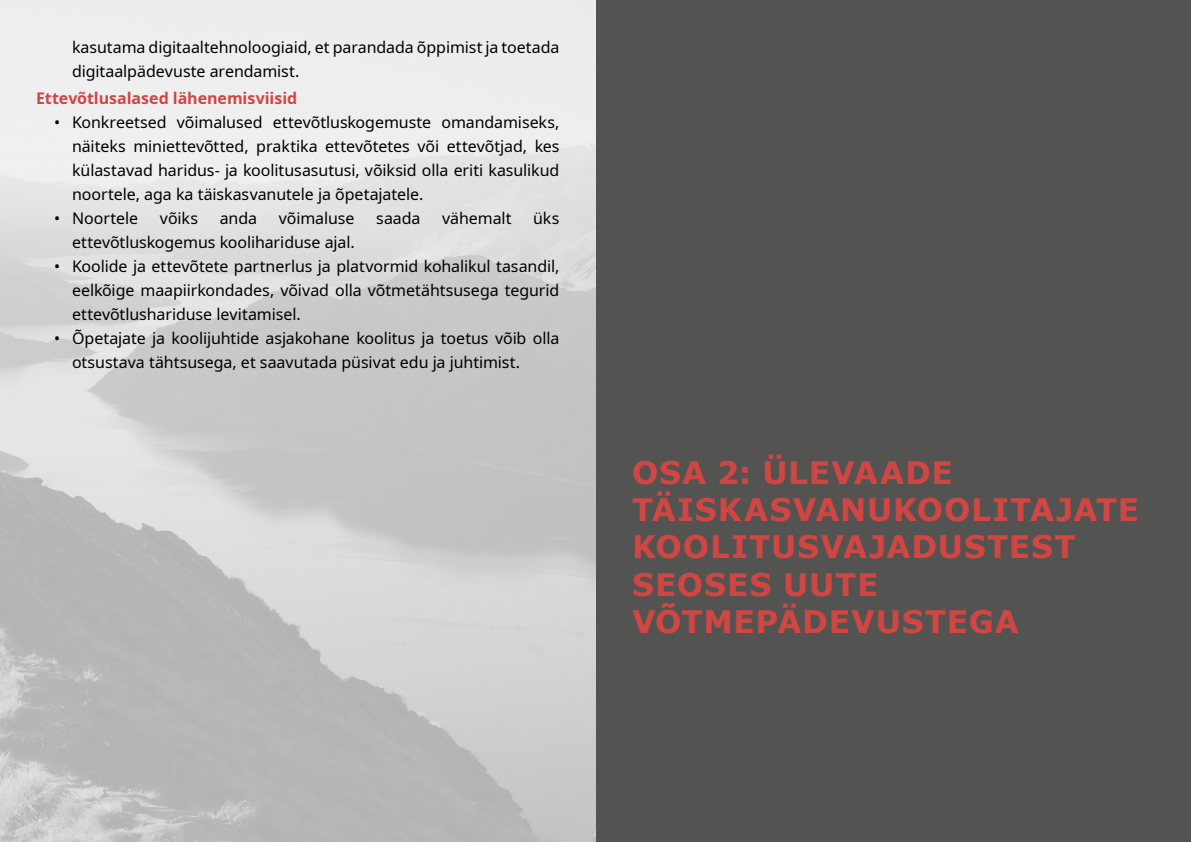
<style>
.page{position:relative;width:1191px;height:842px;background:#fff}
.page>*{position:absolute;margin:0;border:0;box-sizing:border-box;transform-origin:0 0}
.t1{font:700 31px/37.2px "Verdana";letter-spacing:.025em;color:#cf4643}
.t2{font:16px/24px "Noto Sans";letter-spacing:-.005em;color:#000}
.t3{font:700 16px "Noto Sans";letter-spacing:-.005em;color:#cf4643}
</style>
<div class="page">
<div style="left:596px;top:0;width:595px;height:842px;background:#535352"></div>
<img style="left:0;top:0;width:595px;height:842px">
<p class="t2" style="left:72px;top:36px;width:489px">kasutama digitaaltehnoloogiaid, et parandada õppimist ja toetada digitaalpädevuste arendamist.</p>
<p class="t3" style="left:36px;top:87px;width:263px">Ettevõtlusalased lähenemisviisid</p>
<p class="t2" style="left:72px;top:111px;width:489px;text-align:justify;text-indent:-18px">• Konkreetsed võimalused ettevõtluskogemuste omandamiseks, näiteks miniettevõtted, praktika ettevõtetes või ettevõtjad, kes külastavad haridus- ja koolitusasutusi, võiksid olla eriti kasulikud noortele, aga ka täiskasvanutele ja õpetajatele.</p>
<p class="t2" style="left:54px;top:207px;width:86px">• Noortele</p>
<p class="t2" style="left:160px;top:207px;width:40px">võiks</p>
<p class="t2" style="left:220px;top:207px;width:39px">anda</p>
<p class="t2" style="left:279px;top:207px;width:77px">võimaluse</p>
<p class="t2" style="left:376px;top:207px;width:46px">saada</p>
<p class="t2" style="left:442px;top:207px;width:71px">vähemalt</p>
<p class="t2" style="left:533px;top:207px;width:28px">üks</p>
<p class="t2" style="left:72px;top:231px;width:284px">ettevõtluskogemus koolihariduse ajal.</p>
<p class="t2" style="left:72px;top:255px;width:489px;text-align:justify;text-indent:-18px">• Koolide ja ettevõtete partnerlus ja platvormid kohalikul tasandil, eelkõige maapiirkondades, võivad olla võtmetähtsusega tegurid ettevõtlushariduse levitamisel.</p>
<p class="t2" style="left:72px;top:327px;width:489px;text-indent:-18px">• Õpetajate ja koolijuhtide asjakohane koolitus ja toetus võib olla otsustava tähtsusega, et saavutada püsivat edu ja juhtimist.</p>
<h1 class="t1" style="left:632px;top:453px;width:508px">OSA 2: ÜLEVAADE<br>TÄISKASVANUKOOLITAJATE<br>KOOLITUSVAJADUSTEST<br>SEOSES UUTE<br>VÕTMEPÄDEVUSTEGA</h1>
</div>
